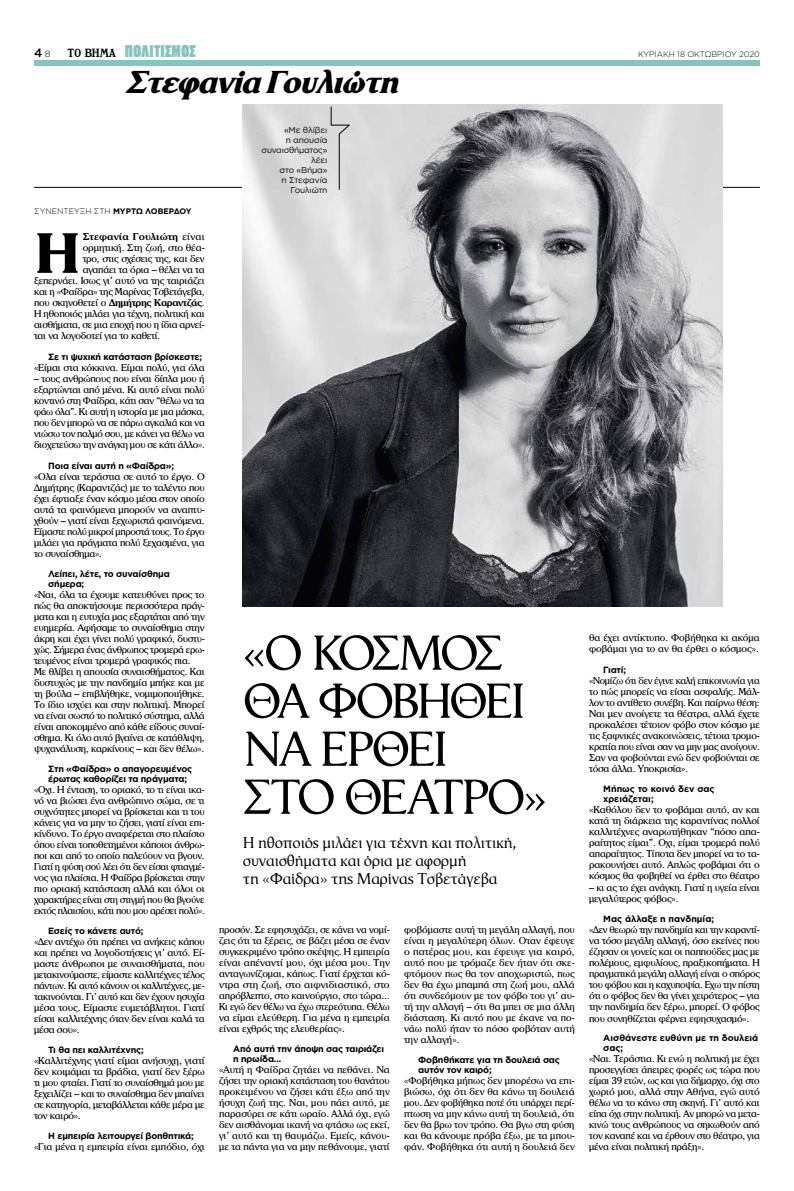
<style>
.page{position:relative;width:794px;height:1191px;background:#fff}
.page>*{position:absolute;margin:0;border:0;box-sizing:border-box;transform-origin:0 0}
.t1{font:57.3px "BF Vega Ultra 10";color:#000}
.t2{font:50px/48px "BF Vega 10";letter-spacing:.085em;color:#000}
.t3{font:italic 32px "BF Vega Ultra 10";letter-spacing:-.035em;color:#000}
.t4{font:16px/18px "BF Vega 10";letter-spacing:-.01em;color:#000}
.t5{font:16px "Druk Greek Super";letter-spacing:.035em;color:#88c3c0}
.t6{font:500 12px "Gotham Greek";color:#000}
.t7{font:9.5px/11px "BF Phaestos 10";letter-spacing:-.035em;color:#000;text-align:justify}
.t8{font:9.5px/11px "BF Phaestos 10";letter-spacing:-.01em;color:#000}
.t9{font:9.5px "BF Phaestos 10";letter-spacing:-.015em;color:#000}
.t10{font:700 9.5px "BF Phaestos 10";letter-spacing:-.035em;color:#000}
.t11{font:700 9.5px "BF Phaestos 10";letter-spacing:.01em;color:#000}
.t12{font:700 9px/10px "Gotham Greek";letter-spacing:-.02em;color:#000}
.t13{font:700 9px/10px "Gotham Greek";color:#000}
.t14{font:8.5px/10px "Gotham Greek";letter-spacing:-.02em;color:#000;text-align:right}
.t15{font:300 8px "Gotham Greek";letter-spacing:-.01em;color:#000}
.s1{font-weight:300;font-size:9px}
.s2{font-family:"BHMA Logo";font-size:11.8px;color:#000}
.s3{font-weight:700}
.s4{font-weight:400}
</style>
<div class="page">
<div style="left:34px;top:60px;width:726px;height:6px;background:#88c3c0"></div>
<hr style="left:34px;top:187px;width:726px;height:1px;background:#000">
<img style="left:243px;top:105px;width:479px;height:501px">
<svg style="left:330px;top:106px;width:22px;height:85px;background:#cfcfcf"></svg>
<p class="t6" style="left:34px;top:46px;width:18px">4 <span class="s1">8</span></p>
<h3 class="t5" style="left:68px;top:40px;width:130px"><span class="s2">TO BHMA</span> πολιτισμος</h3>
<p class="t15" style="left:638px;top:50px;width:123px">Κυριακή 18 OKTΩΒρί ου 2020</p>
<h3 class="t3" style="left:125px;top:66px;width:274px">Στεφανία Γουλιώτη</h3>
<p class="t15" style="left:34px;top:206px;width:159px">Συνεντευξη στη <span class="s3">Μυρτω Λοβερδου</span></p>
<h1 class="t1" style="left:34px;top:224px;width:48px">Η</h1>
<p class="t11" style="left:83px;top:231px;width:124px">Στεφανία Γουλιώτη <span class="s4">είναι</span></p>
<p class="t7" style="left:83px;top:242px;width:124px">ορμητική. Στη ζωή, στο θέα-</p>
<p class="t7" style="left:83px;top:253px;width:124px">τρο, στις σχέσεις της, και δεν</p>
<p class="t7" style="left:83px;top:264px;width:124px">αγαπάει τα όρια – θέλει να τα</p>
<p class="t7" style="left:34px;top:275px;width:172px">ξεπερνάει. Ισως γι’ αυτό να της ταιριάζει</p>
<p class="t7" style="left:34px;top:286px;width:172px">και η «Φαίδρα» της Μαρίνας Τσβετάγεβα,</p>
<p class="t10" style="left:34px;top:297px;width:172px"><span class="s4">που σκηνοθετεί ο</span> Δημήτρης Καραντζάς<span class="s4">.</span></p>
<p class="t7" style="left:34px;top:308px;width:172px">Η ηθοποιός μιλάει για τέχνη, πολιτική και</p>
<p class="t7" style="left:34px;top:319px;width:172px">αισθήματα, σε μια εποχή που η ίδια αρνεί-</p>
<p class="t7" style="left:34px;top:330px;width:128px">ται να λογοδοτεί για το καθετί.</p>
<p class="t12" style="left:48px;top:351px;width:155px">Σε τι ψυχική κατάσταση βρίσκεστε;</p>
<p class="t7" style="left:34px;top:362px;width:172px">«Είμαι στα κόκκινα. Είμαι πολύ, για όλα</p>
<p class="t7" style="left:34px;top:373px;width:172px">– τους ανθρώπους που είναι δίπλα μου ή εξαρτώνται από μένα. Κι αυτό είναι πολύ κοντινό στη Φαίδρα, κάτι σαν “θέλω να τα φάω όλα”. Κι αυτή η ιστορία με μια μάσκα, που δεν μπορώ να σε πάρω αγκαλιά και να νιώσω τον παλμό σου, με κάνει να θέλω να διοχετεύσω την ανάγκη μου σε κάτι άλλο».</p>
<p class="t12" style="left:48px;top:460px;width:127px">Ποια είναι αυτή η «Φαίδρα»;</p>
<p class="t7" style="left:34px;top:471px;width:172px">«Ολα είναι τεράστια σε αυτό το έργο. Ο Δημήτρης (Καραντζάς) με το ταλέντο που έχει έφτιαξε έναν κόσμο μέσα στον οποίο αυτά τα φαινόμενα μπορούν να αναπτυ&shy;χθούν – γιατί είναι ξεχωριστά φαινόμενα.<br>Είμαστε πολύ μικροί μπροστά τους. Το έργο μιλάει για πράγματα πολύ ξεχασμένα, για το συναίσθημα».</p>
<p class="t12" style="left:48px;top:568px;width:123px">Λείπει, λέτε, το συναίσθημα σήμερα;</p>
<p class="t7" style="left:34px;top:589px;width:172px;text-align:left">«Ναι, όλα τα έχουμε κατευθύνει προς το πώς θα αποκτήσουμε περισσότερα πράγ&shy;ματα και η ευτυχία μας εξαρτάται από την ευημερία. Αφήσαμε το συναίσθημα στην άκρη και έχει γίνει πολύ γραφικό, δυστυ&shy;χώς. Σήμερα ένας άνθρωπος τρομερά ερω&shy;τευμένος είναι τρομερά γραφικός πια.<br>Με θλίβει η απουσία συναισθήματος. Και δυστυχώς με την πανδημία μπήκε και με τη βούλα – επιβλήθηκε, νομιμοποιήθηκε.<br>Το ίδιο ισχύει και στην πολιτική. Μπορεί να είναι σωστό το πολιτικό σύστημα, αλλά είναι αποκομμένο από κάθε είδους συναί&shy;σθημα. Κι όλο αυτό βγαίνει σε κατάθλιψη, ψυχανάλυση, καρκίνους – και δεν θέλω».</p>
<p class="t12" style="left:48px;top:763px;width:146px">Στη «Φαίδρα» ο απαγορευμένος έρωτας καθορίζει τα πράγματα;</p>
<p class="t7" style="left:34px;top:784px;width:172px">«Οχι. Η ένταση, το οριακό, το τι είναι ικα&shy;νό να βιώσει ένα ανθρώπινο σώμα, σε τι συχνότητες μπορεί να βρίσκεται και τι του κάνεις για να μην το ζήσει, γιατί είναι επι&shy;κίνδυνο. Το έργο αναφέρεται στο πλαίσιο όπου είναι τοποθετημένοι κάποιοι άνθρω&shy;ποι και από το οποίο παλεύουν να βγουν.<br>Γιατί η φύση σού λέει ότι δεν είσαι φτιαγμέ&shy;νος για πλαίσια. Η Φαίδρα βρίσκεται στην πιο οριακή κατάσταση αλλά και όλοι οι χαρακτήρες είναι στη στιγμή που θα βγούνε εκτός πλαισίου, κάτι που μου αρέσει πολύ».</p>
<p class="t12" style="left:48px;top:925px;width:97px">Εσείς το κάνετε αυτό;</p>
<p class="t7" style="left:34px;top:936px;width:172px">«Δεν αντέχω ότι πρέπει να ανήκεις κάπου και πρέπει να λογοδοτήσεις γι’ αυτό. Εί&shy;μαστε άνθρωποι με συναισθήματα, που μετακινούμαστε, είμαστε καλλιτέχνες τέλος πάντων. Κι αυτό κάνουν οι καλλιτέχνες, με&shy;τακινούνται. Γι’ αυτό και δεν έχουν ησυχία μέσα τους. Είμαστε ευμετάβλητοι. Γιατί είσαι καλλιτέχνης όταν δεν είναι καλά τα μέσα σου».</p>
<p class="t12" style="left:48px;top:1044px;width:97px">Τι θα πει καλλιτέχνης;</p>
<p class="t7" style="left:34px;top:1055px;width:172px">«Καλλιτέχνης γιατί είμαι ανήσυχη, γιατί δεν κοιμάμαι τα βράδια, γιατί δεν ξέρω τι μου φταίει. Γιατί το συναίσθημά μου με ξεχειλίζει – και το συναίσθημα δεν μπαίνει σε κατηγορία, μεταβάλλεται κάθε μέρα με τον καιρό».</p>
<p class="t12" style="left:48px;top:1130px;width:147px">Η εμπειρία λειτουργεί βοηθητικά;</p>
<p class="t9" style="left:34px;top:1141px;width:172px">«Για μένα η εμπειρία είναι εμπόδιο, όχι</p>
<p class="t14" style="left:262px;top:125px;width:67px">«Με θλίβει<br>η απουσία συναισθήματος» λέει<br>στο «Βήμα»<br>η Στεφανία<br>Γουλιώτη</p>
<h2 class="t2" style="left:243px;top:631px;width:306px">«Ο κόσμος<br>θα φοβηθεί να έρθει<br>στο θέατρο »</h2>
<h3 class="t4" style="left:243px;top:834px;width:275px">Η ηθοποιός μιλάει για τέχνη και πολιτική, συναισθήματα και όρια με αφορμή<br>τη «Φαίδρα» της Μαρίνας Τσβετάγεβα</h3>
<p class="t7" style="left:219px;top:924px;width:172px">προσόν. Σε εφησυχάζει, σε κάνει να νομί&shy;ζεις ότι τα ξέρεις, σε βάζει μέσα σε έναν συγκεκριμένο τρόπο σκέψης. Η εμπειρία είναι απέναντί μου, όχι μέσα μου. Την ανταγωνίζομαι, κάπως. Γιατί έρχεται κό&shy;ντρα στη ζωή, στο αιφνιδιαστικό, στο απρόβλεπτο, στο καινούργιο, στο τώρα...<br>Κι εγώ δεν θέλω να έχω στερεότυπα. Θέλω να είμαι ελεύθερη. Για μένα η εμπειρία είναι εχθρός της ελευθερίας».</p>
<p class="t12" style="left:233px;top:1043px;width:153px">Από αυτή την άποψη σας ταιριάζει η ηρωίδα...</p>
<p class="t7" style="left:219px;top:1064px;width:172px">«Αυτή η Φαίδρα ζητάει να πεθάνει. Να ζήσει την οριακή κατάσταση του θανάτου προκειμένου να ζήσει κάτι έξω από την ήσυχη ζωή της. Ναι, μου πάει αυτό, με παρασύρει σε κάτι ωραίο. Αλλά όχι, εγώ δεν αισθάνομαι ικανή να φτάσω ως εκεί, γι’ αυτό και τη θαυμάζω. Εμείς, κάνου&shy;με τα πάντα για να μην πεθάνουμε, γιατί</p>
<p class="t7" style="left:404px;top:924px;width:172px">φοβόμαστε αυτή τη μεγάλη αλλαγή, που είναι η μεγαλύτερη όλων. Οταν έφευγε ο πατέρας μου, και έφευγε για καιρό, αυτό που με τρόμαζε δεν ήταν ότι σκε&shy;φτόμουν πως θα τον αποχωριστώ, πως δεν θα έχω μπαμπά στη ζωή μου, αλλά ότι συνδεόμουν με τον φόβο του γι’ αυ&shy;τή την αλλαγή – ότι θα μπει σε μια άλλη διάσταση. Κι αυτό που με έκανε να πο&shy;νάω πολύ ήταν το πόσο φοβόταν αυτή την αλλαγή».</p>
<p class="t12" style="left:418px;top:1054px;width:143px">Φοβηθήκατε για τη δουλειά σας αυτόν τον καιρό;</p>
<p class="t7" style="left:404px;top:1075px;width:172px">«Φοβήθηκα μήπως δεν μπορέσω να επι&shy;βιώσω, όχι ότι δεν θα κάνω τη δουλειά μου. Δεν φοβήθηκα ποτέ ότι υπάρχει περί&shy;πτωση να μην κάνω αυτή τη δουλειά, ότι δεν θα βρω τον τρόπο. Θα βγω στη φύση και θα κάνουμε πρόβα έξω, με τα μπου&shy;φάν. Φοβήθηκα ότι αυτή η δουλειά δεν</p>
<p class="t8" style="left:589px;top:632px;width:172px">θα έχει αντίκτυπο. Φοβήθηκα κι ακόμα φοβάμαι για το αν θα έρθει ο κόσμος».</p>
<p class="t12" style="left:603px;top:664px;width:24px">Γιατί;</p>
<p class="t7" style="left:589px;top:675px;width:172px">«Νομίζω ότι δεν έγινε καλή επικοινωνία για το πώς μπορείς να είσαι ασφαλής. Μάλ&shy;λον το αντίθετο συνέβη. Και παίρνω θέση:<br>Ναι μεν ανοίγετε τα θέατρα, αλλά έχετε προκαλέσει τέτοιον φόβο στον κόσμο με τις ξαφνικές ανακοινώσεις, τέτοια τρομο&shy;κρατία που είναι σαν να μην μας ανοίγουν.<br>Σαν να φοβούνται ενώ δεν φοβούνται σε τόσα άλλα. Υποκρισία».</p>
<p class="t13" style="left:603px;top:783px;width:113px">Μήπως το κοινό δεν σας χρειάζεται;</p>
<p class="t7" style="left:589px;top:804px;width:172px">«Καθόλου δεν το φοβάμαι αυτό, αν και κατά τη διάρκεια της καραντίνας πολλοί καλλιτέχνες αναρωτήθηκαν “πόσο απα&shy;ραίτητος είμαι”. Οχι, είμαι τρομερά πολύ απαραίτητος. Τίποτα δεν μπορεί να το τα&shy;ρακουνήσει αυτό. Απλώς φοβάμαι ότι ο κόσμος θα φοβηθεί να έρθει στο θέατρο</p>
<p class="t7" style="left:589px;top:881px;width:172px">– κι ας το έχει ανάγκη. Γιατί η υγεία είναι μεγαλύτερος φόβος».</p>
<p class="t13" style="left:603px;top:913px;width:112px">Μας άλλαξε η πανδημία;</p>
<p class="t7" style="left:589px;top:924px;width:172px">«Δεν θεωρώ την πανδημία και την καραντί&shy;να τόσο μεγάλη αλλαγή, όσο εκείνες που έζησαν οι γονείς και οι παππούδες μας με πολέμους, εμφυλίους, πραξικοπήματα. Η πραγματικά μεγάλη αλλαγή είναι ο σπόρος του φόβου και η καχυποψία. Εχω την πίστη ότι ο φόβος δεν θα γίνει χειρότερος – για την πανδημία δεν ξέρω, μπορεί. Ο φόβος που συνηθίζεται φέρνει εφησυχασμό».</p>
<p class="t13" style="left:603px;top:1032px;width:156px">Αισθάνεστε ευθύνη με τη δουλειά σας;</p>
<p class="t7" style="left:589px;top:1052px;width:172px">«Ναι. Τεράστια. Κι ενώ η πολιτική με έχει προσεγγίσει άπειρες φορές ως τώρα που είμαι 39 ετών, ως και για δήμαρχο, όχι στο χωριό μου, αλλά στην Αθήνα, εγώ αυτό θέλω να το κάνω στη σκηνή. Γι’ αυτό και είπα όχι στην πολιτική. Αν μπορώ να μετα&shy;κινώ τους ανθρώπους να σηκωθούν από τον καναπέ και να έρθουν στο θέατρο, για μένα είναι πολιτική πράξη».</p>
</div>
